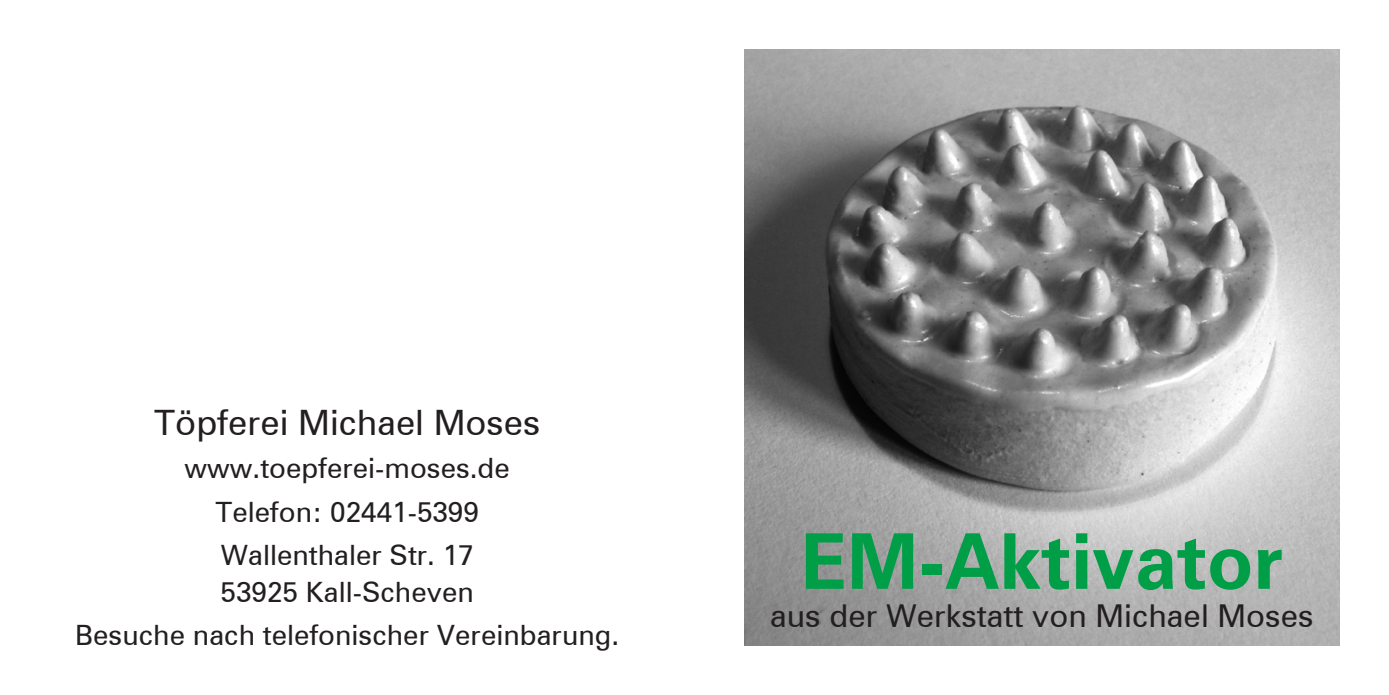
<style>
.page{position:relative;width:1389px;height:695px;background:#fff}
.page>*{position:absolute;margin:0;border:0;box-sizing:border-box;transform-origin:0 0}
.t1{font:700 77px "Zurich BT";color:#009e47}
.t2{font:35px "Zurich BT";color:#231f20}
.t3{font:31.5px "Zurich BT";color:#231f20}
.t4{font:28px "Zurich BT";color:#231f20}
</style>
<div class="page">
<img style="left:744px;top:50px;width:595px;height:595px">
<p class="t2" style="left:154px;top:401px;width:388px">Töpferei Michael Moses</p>
<p class="t4" style="left:185px;top:451px;width:327px">www.toepferei-moses.de</p>
<p class="t4" style="left:216px;top:494px;width:265px">Telefon: 02441-5399</p>
<p class="t4" style="left:221px;top:538px;width:254px">Wallenthaler Str. 17</p>
<p class="t4" style="left:221px;top:574px;width:255px">53925 Kall-Scheven</p>
<p class="t4" style="left:75px;top:618px;width:546px">Besuche nach telefonischer Vereinbarung.</p>
<p class="t1" style="left:801px;top:514px;width:484px">EM-Aktivator</p>
<p class="t3" style="left:770px;top:596px;width:545px">aus der Werkstatt von Michael Moses</p>
</div>
